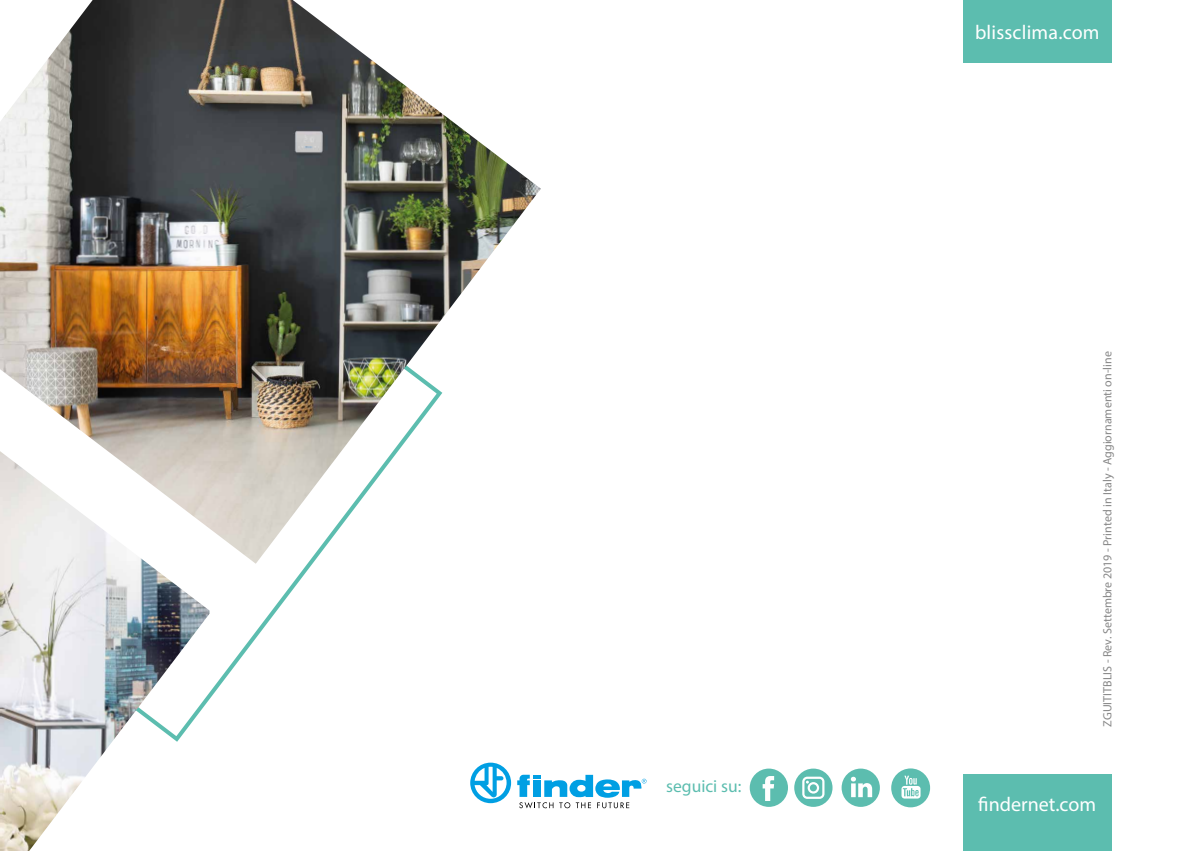
<style>
.page{position:relative;width:1191px;height:851px;background:#fff}
.page>*{position:absolute;margin:0;border:0;box-sizing:border-box;transform-origin:0 0}
.t1{font:20px "Myriad Pro";letter-spacing:.01em;color:#fff}
.t2{font:17.6px "Myriad Pro";color:#5cbdaf}
.t3{font:12px "Myriad Pro";color:#878787}
</style>
<div class="page">
<img style="left:0;top:0;width:541px;height:563px">
<svg style="left:470px;top:762px;width:41px;height:41px"></svg>
<svg style="left:517px;top:774px;width:129px;height:34px"></svg>
<div style="left:962px;top:774px;width:149px;height:76px;background:#5cbdaf"></div>
<div style="left:963px;top:0;width:148px;height:62px;background:#5cbdaf"></div>
<div style="left:749px;top:768px;width:39px;height:38px;background:#5cbdaf;border-radius:50%"></div>
<svg style="left:762px;top:776px;width:12px;height:24px"></svg>
<div style="left:794px;top:768px;width:38px;height:38px;background:#5cbdaf;border-radius:50%"></div>
<svg style="left:802px;top:776px;width:22px;height:22px"></svg>
<div style="left:841px;top:768px;width:39px;height:38px;background:#5cbdaf;border-radius:50%"></div>
<svg style="left:851px;top:776px;width:21px;height:21px"></svg>
<div style="left:891px;top:768px;width:39px;height:39px;background:#5cbdaf;border-radius:50%"></div>
<svg style="left:901px;top:775px;width:19px;height:23px"></svg>
<img style="left:0;top:451px;width:209px;height:399px">
<h2 class="t2" style="left:666px;top:775px;width:77px">seguici su:</h2>
<h1 class="t1" style="left:975px;top:20px;width:126px">blissclima.com</h1>
<p class="t3" style="left:1100px;top:726px;width:377px;rotate:-90deg">ZGUITITBLIS - Rev. Settembre 2019 - Printed in Italy - Aggiornamenti on-line</p>
<h1 class="t1" style="left:978px;top:792px;width:119px">findernet.com</h1>
</div>
